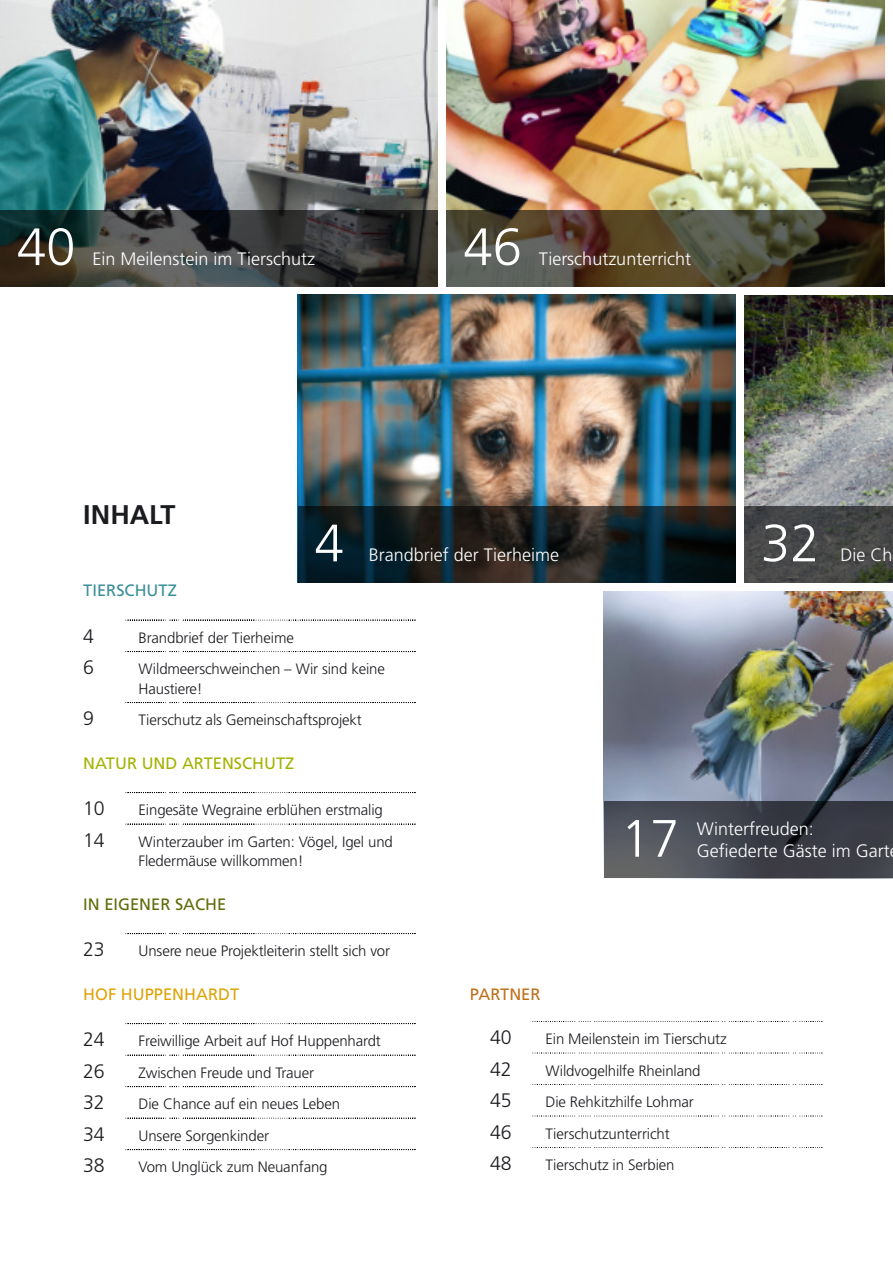
<style>
.page{position:relative;width:893px;height:1263px;background:#fff}
.page>*{position:absolute;margin:0;border:0;box-sizing:border-box;transform-origin:0 0}
.t1{font:300 52.5px "Frutiger LT Pro";color:#fff}
.t2{font:700 27px "Frutiger LT Pro";color:#1b1c20}
.t3{font:300 19.5px "Frutiger LT Pro";letter-spacing:-.01em;color:#1b1c20}
.t4{font:300 18px/21.6px "Frutiger LT Pro";color:#fff}
.t5{font:16.5px "Frutiger LT Pro";color:#a4b200}
.t6{font:16.5px "Frutiger LT Pro";color:#606c08}
.t7{font:16.5px "Frutiger LT Pro";color:#dfa307}
.t8{font:16.5px "Frutiger LT Pro";color:#388f98}
.t9{font:16.5px "Frutiger LT Pro";color:#c0701b}
.t10{font:300 15px/19.5px "Frutiger LT Pro";letter-spacing:-.01em;color:#1b1c20}
</style>
<div class="page">
<img style="left:0;top:0;width:438px;height:210px">
<img style="left:446px;top:0;width:438px;height:210px">
<img style="left:744px;top:296px;width:149px;height:210px">
<img style="left:604px;top:591px;width:289px;height:210px">
<img style="left:298px;top:294px;width:438px;height:212px">
<div style="left:298px;top:506px;width:438px;height:77px;background:#000;opacity:.59"></div>
<div style="left:0;top:210px;width:438px;height:76px;background:#000;opacity:.59"></div>
<div style="left:604px;top:801px;width:289px;height:77px;background:#000;opacity:.59"></div>
<div style="left:744px;top:506px;width:149px;height:77px;background:#000;opacity:.59"></div>
<div style="left:446px;top:210px;width:438px;height:76px;background:#000;opacity:.59"></div>
<svg style="left:126px;top:620px;width:289px;height:1px"></svg>
<svg style="left:126px;top:651px;width:289px;height:1px"></svg>
<svg style="left:126px;top:702px;width:289px;height:1px"></svg>
<svg style="left:126px;top:792px;width:289px;height:1px"></svg>
<svg style="left:126px;top:824px;width:289px;height:1px"></svg>
<svg style="left:126px;top:933px;width:289px;height:1px"></svg>
<svg style="left:126px;top:1023px;width:289px;height:1px"></svg>
<svg style="left:126px;top:1055px;width:289px;height:1px"></svg>
<svg style="left:126px;top:1086px;width:289px;height:1px"></svg>
<svg style="left:126px;top:1118px;width:289px;height:1px"></svg>
<svg style="left:126px;top:1149px;width:289px;height:1px"></svg>
<svg style="left:533px;top:1021px;width:289px;height:1px"></svg>
<svg style="left:533px;top:1053px;width:289px;height:1px"></svg>
<svg style="left:533px;top:1084px;width:289px;height:1px"></svg>
<svg style="left:533px;top:1116px;width:289px;height:1px"></svg>
<svg style="left:533px;top:1147px;width:289px;height:1px"></svg>
<h1 class="t1" style="left:17px;top:226px;width:60px">40</h1>
<p class="t4" style="left:93px;top:250px;width:224px">Ein Meilenstein im Tierschutz</p>
<h1 class="t1" style="left:463px;top:226px;width:60px">46</h1>
<p class="t4" style="left:539px;top:250px;width:154px">Tierschutzunterricht</p>
<h2 class="t2" style="left:83px;top:504px;width:94px">INHALT</h2>
<p class="t8" style="left:83px;top:584px;width:95px">TIERSCHUTZ</p>
<h1 class="t1" style="left:315px;top:522px;width:31px">4</h1>
<p class="t4" style="left:369px;top:546px;width:192px">Brandbrief der Tierheime</p>
<h3 class="t3" style="left:83px;top:628px;width:12px">4</h3>
<p class="t10" style="left:139px;top:629px;width:157px">Brandbrief der Tierheime</p>
<h3 class="t3" style="left:83px;top:660px;width:12px">6</h3>
<p class="t10" style="left:139px;top:661px;width:248px">Wildmeerschweinchen – Wir sind keine<br>Haustiere!</p>
<h3 class="t3" style="left:83px;top:711px;width:12px">9</h3>
<p class="t10" style="left:139px;top:712px;width:225px">Tierschutz als Gemeinschaftsprojekt</p>
<p class="t5" style="left:83px;top:757px;width:213px">NATUR UND ARTENSCHUTZ</p>
<h3 class="t3" style="left:83px;top:801px;width:23px">10</h3>
<p class="t10" style="left:139px;top:802px;width:246px">Eingesäte Wegraine erblühen erstmalig</p>
<h3 class="t3" style="left:83px;top:832px;width:23px">14</h3>
<p class="t10" style="left:139px;top:833px;width:256px">Winterzauber im Garten: Vögel, Igel und<br>Fledermäuse willkommen!</p>
<p class="t6" style="left:83px;top:898px;width:145px">IN EIGENER SACHE</p>
<h3 class="t3" style="left:83px;top:942px;width:23px">23</h3>
<p class="t10" style="left:139px;top:943px;width:253px">Unsere neue Projektleiterin stellt sich vor</p>
<p class="t7" style="left:83px;top:987px;width:157px">HOF HUPPENHARDT</p>
<p class="t9" style="left:470px;top:987px;width:72px">PARTNER</p>
<h1 class="t1" style="left:761px;top:522px;width:60px">32</h1>
<p class="t4" style="left:840px;top:546px;width:54px">Die Ch</p>
<h1 class="t1" style="left:621px;top:817px;width:60px">17</h1>
<p class="t4" style="left:697px;top:820px;width:194px">Winterfreuden:<br>Gefiederte Gäste im Gart</p>
<h3 class="t3" style="left:83px;top:1032px;width:23px">24</h3>
<p class="t10" style="left:139px;top:1033px;width:244px">Freiwillige Arbeit auf Hof Huppenhardt</p>
<h3 class="t3" style="left:83px;top:1063px;width:23px">26</h3>
<p class="t10" style="left:139px;top:1064px;width:177px">Zwischen Freude und Trauer</p>
<h3 class="t3" style="left:83px;top:1095px;width:23px">32</h3>
<p class="t10" style="left:139px;top:1096px;width:203px">Die Chance auf ein neues Leben</p>
<h3 class="t3" style="left:83px;top:1126px;width:23px">34</h3>
<p class="t10" style="left:139px;top:1127px;width:132px">Unsere Sorgenkinder</p>
<h3 class="t3" style="left:83px;top:1158px;width:23px">38</h3>
<p class="t10" style="left:139px;top:1159px;width:190px">Vom Unglück zum Neuanfang</p>
<h3 class="t3" style="left:490px;top:1029px;width:23px">40</h3>
<p class="t10" style="left:546px;top:1031px;width:183px">Ein Meilenstein im Tierschutz</p>
<h3 class="t3" style="left:490px;top:1061px;width:23px">42</h3>
<p class="t10" style="left:546px;top:1062px;width:156px">Wildvogelhilfe Rheinland</p>
<h3 class="t3" style="left:490px;top:1092px;width:23px">45</h3>
<p class="t10" style="left:546px;top:1094px;width:150px">Die Rehkitzhilfe Lohmar</p>
<h3 class="t3" style="left:490px;top:1124px;width:23px">46</h3>
<p class="t10" style="left:546px;top:1125px;width:126px">Tierschutzunterricht</p>
<h3 class="t3" style="left:490px;top:1155px;width:23px">48</h3>
<p class="t10" style="left:546px;top:1157px;width:131px">Tierschutz in Serbien</p>
</div>
